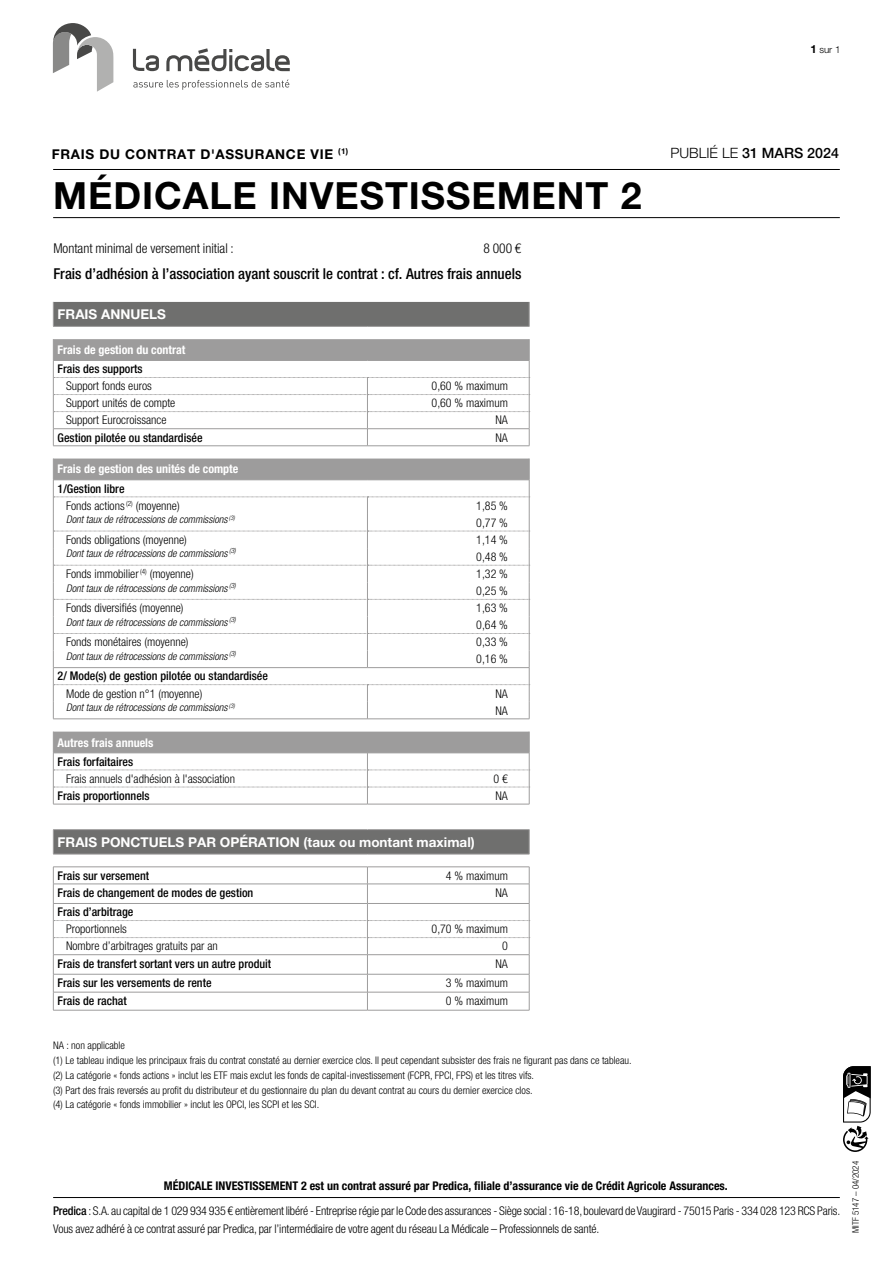
<style>
.page{position:relative;width:893px;height:1263px;background:#fff}
.page>*{position:absolute;margin:0;border:0;box-sizing:border-box;transform-origin:0 0}
.t1{font:700 37.5px "Helvetica Neue LT Std";letter-spacing:.025em;color:#000}
.t2{font:500 condensed 15px "Helvetica Neue LT Std";color:#000}
.t3{font:500 14.25px "Helvetica Neue LT Std";color:#000}
.t4{font:700 13.5px "Helvetica Neue LT Std";color:#fff}
.t5{font:300 condensed 13.5px "Helvetica Neue LT Std";color:#000}
.t6{font:700 13.5px "Helvetica Neue LT Std";letter-spacing:.05em;color:#000}
.t7{font:300 condensed 12px/17.1px "Helvetica Neue LT Std";color:#000}
.t8{font:500 condensed 12px "Helvetica Neue LT Std";color:#000}
.t9{font:700 condensed 12px "Helvetica Neue LT Std";color:#000}
.t10{font:700 condensed 12px "Helvetica Neue LT Std";color:#fff}
.t11{font:300 condensed 10.5px/14.7px "Helvetica Neue LT Std";color:#000}
.t12{font:italic 300 condensed 10.5px "Helvetica Neue LT Std";color:#000}
.t13{font:300 9.75px "Helvetica Neue LT Std";color:#000}
.t14{font:300 condensed 9px "Helvetica Neue LT Std";color:#000}
.t15{font:700 8.1px "Helvetica Neue LT Std";color:#000}
.s1{font-weight:700;font-size:11.25px}
.s2{font-weight:300}
.s3{font-weight:500}
</style>
<div class="page">
<hr style="left:53px;top:1197px;width:787px;height:1px;background:#000">
<svg style="left:843px;top:1066px;width:28px;height:86px"></svg>
<hr style="left:53px;top:217px;width:787px;height:1px;background:#000">
<hr style="left:53px;top:169px;width:787px;height:1px;background:#000">
<svg style="left:166px;top:48px;width:124px;height:23px"></svg>
<svg style="left:133px;top:49px;width:26px;height:22px"></svg>
<svg style="left:133px;top:80px;width:156px;height:10px"></svg>
<svg style="left:53px;top:23px;width:60px;height:69px"></svg>
<svg style="left:54px;top:302px;width:475px;height:552px;fill:#6f6f6e"></svg>
<svg style="left:53px;top:446px;width:476px;height:286px"></svg>
<div style="left:53px;top:804px;width:476px;height:26px;background:#fff"></div>
<svg style="left:53px;top:302px;width:1px;height:24px"></svg>
<svg style="left:529px;top:302px;width:1px;height:24px"></svg>
<svg style="left:53px;top:830px;width:1px;height:24px"></svg>
<svg style="left:529px;top:830px;width:1px;height:24px"></svg>
<hr style="left:53px;top:804px;width:314px;height:1px;background:#9d9c9c">
<hr style="left:367px;top:804px;width:162px;height:1px;background:#9d9c9c">
<hr style="left:53px;top:1010px;width:314px;height:1px;background:#9d9c9c">
<hr style="left:367px;top:1010px;width:162px;height:1px;background:#9d9c9c">
<hr style="left:53px;top:326px;width:314px;height:1px;background:#9d9c9c">
<hr style="left:367px;top:326px;width:162px;height:1px;background:#9d9c9c">
<hr style="left:53px;top:854px;width:314px;height:1px;background:#9d9c9c">
<hr style="left:367px;top:854px;width:162px;height:1px;background:#9d9c9c">
<hr style="left:53px;top:866px;width:314px;height:1px;background:#9d9c9c">
<hr style="left:367px;top:866px;width:162px;height:1px;background:#9d9c9c">
<svg style="left:53px;top:732px;width:477px;height:72px"></svg>
<svg style="left:53px;top:867px;width:477px;height:143px"></svg>
<hr style="left:53px;top:974px;width:314px;height:1px;background:#9d9c9c">
<hr style="left:367px;top:974px;width:162px;height:1px;background:#9d9c9c">
<hr style="left:53px;top:903px;width:314px;height:1px;background:#9d9c9c">
<hr style="left:367px;top:903px;width:162px;height:1px;background:#9d9c9c">
<hr style="left:53px;top:884px;width:314px;height:1px;background:#9d9c9c">
<hr style="left:367px;top:884px;width:162px;height:1px;background:#9d9c9c">
<hr style="left:53px;top:954px;width:314px;height:1px;background:#9d9c9c">
<hr style="left:367px;top:954px;width:162px;height:1px;background:#9d9c9c">
<svg style="left:53px;top:339px;width:477px;height:107px"></svg>
<hr style="left:53px;top:428px;width:314px;height:1px;background:#9d9c9c">
<hr style="left:367px;top:428px;width:162px;height:1px;background:#9d9c9c">
<svg style="left:53px;top:458px;width:477px;height:261px"></svg>
<hr style="left:53px;top:992px;width:314px;height:1px;background:#9d9c9c">
<hr style="left:367px;top:992px;width:162px;height:1px;background:#9d9c9c">
<hr style="left:53px;top:719px;width:314px;height:1px;background:#9d9c9c">
<hr style="left:367px;top:719px;width:162px;height:1px;background:#9d9c9c">
<hr style="left:53px;top:829px;width:314px;height:1px;background:#9d9c9c">
<hr style="left:367px;top:829px;width:162px;height:1px;background:#9d9c9c">
<p class="t13" style="left:810px;top:43px;width:32px"><span class="s1">1</span> sur 1</p>
<p class="t6" style="left:52px;top:145px;width:283px">FRAIS DU CONTRAT D'ASSURANCE VIE</p>
<p class="t3" style="left:671px;top:145px;width:170px"><span class="s2">PUBLIÉ LE</span> 31 MARS 2024</p>
<p class="t15" style="left:338px;top:146px;width:12px">(1)</p>
<h1 class="t1" style="left:53px;top:172px;width:590px">MÉDICALE INVESTISSEMENT 2</h1>
<p class="t5" style="left:53px;top:240px;width:182px">Montant minimal de versement initial :</p>
<p class="t5" style="left:483px;top:240px;width:39px">8 000 €</p>
<p class="t2" style="left:53px;top:265px;width:470px">Frais d’adhésion à l’association ayant souscrit le contrat : cf. Autres frais annuels</p>
<p class="t4" style="left:58px;top:306px;width:110px">FRAIS ANNUELS</p>
<p class="t10" style="left:58px;top:343px;width:129px">Frais de gestion du contrat</p>
<p class="t8" style="left:58px;top:362px;width:87px">Frais des supports</p>
<p class="t7" style="left:66px;top:377px;width:87px">Support fonds euros</p>
<p class="t7" style="left:432px;top:377px;width:78px">0,60 % maximum</p>
<p class="t7" style="left:66px;top:394px;width:111px">Support unités de compte</p>
<p class="t7" style="left:432px;top:394px;width:78px">0,60 % maximum</p>
<p class="t7" style="left:66px;top:412px;width:102px">Support Eurocroissance</p>
<p class="t7" style="left:495px;top:412px;width:14px">NA</p>
<p class="t8" style="left:58px;top:430px;width:146px">Gestion pilotée ou standardisée</p>
<p class="t7" style="left:495px;top:429px;width:14px">NA</p>
<p class="t10" style="left:58px;top:462px;width:182px">Frais de gestion des unités de compte</p>
<p class="t7" style="left:66px;top:480px;width:115px;text-indent:-9px"><span class="s3">1/Gestion libre<br></span>Fonds actions <sup>(2)</sup> (moyenne)</p>
<p class="t12" style="left:66px;top:513px;width:170px">Dont taux de rétrocessions de commissions <sup>(3)</sup></p>
<p class="t7" style="left:476px;top:497px;width:33px">1,85 %<br>0,77 %</p>
<p class="t7" style="left:66px;top:531px;width:122px">Fonds obligations (moyenne)</p>
<p class="t12" style="left:66px;top:547px;width:171px">Dont taux de rétrocessions de commissions <sup>(3)</sup></p>
<p class="t7" style="left:476px;top:531px;width:33px">1,14 %<br>0,48 %</p>
<p class="t7" style="left:66px;top:565px;width:129px">Fonds immobilier <sup>(4)</sup> (moyenne)</p>
<p class="t12" style="left:66px;top:582px;width:171px">Dont taux de rétrocessions de commissions <sup>(3)</sup></p>
<p class="t7" style="left:476px;top:565px;width:33px">1,32 %<br>0,25 %</p>
<p class="t7" style="left:66px;top:599px;width:119px">Fonds diversifiés (moyenne)</p>
<p class="t12" style="left:66px;top:616px;width:171px">Dont taux de rétrocessions de commissions <sup>(3)</sup></p>
<p class="t7" style="left:476px;top:599px;width:33px">1,63 %<br>0,64 %</p>
<p class="t7" style="left:66px;top:633px;width:124px">Fonds monétaires (moyenne)</p>
<p class="t12" style="left:66px;top:650px;width:171px">Dont taux de rétrocessions de commissions <sup>(3)</sup></p>
<p class="t7" style="left:476px;top:633px;width:33px">0,33 %<br>0,16 %</p>
<p class="t8" style="left:58px;top:669px;width:212px">2/ Mode(s) de gestion pilotée ou standardisée</p>
<p class="t7" style="left:66px;top:685px;width:138px">Mode de gestion n°1 (moyenne)</p>
<p class="t12" style="left:66px;top:701px;width:170px">Dont taux de rétrocessions de commissions <sup>(3)</sup></p>
<p class="t7" style="left:495px;top:685px;width:14px">NA<br>NA</p>
<p class="t10" style="left:58px;top:735px;width:97px">Autres frais annuels</p>
<p class="t8" style="left:58px;top:754px;width:77px">Frais forfaitaires</p>
<p class="t7" style="left:66px;top:770px;width:170px">Frais annuels d'adhésion à l'association</p>
<p class="t7" style="left:494px;top:770px;width:16px">0 €</p>
<p class="t8" style="left:58px;top:788px;width:94px">Frais proportionnels</p>
<p class="t7" style="left:495px;top:787px;width:14px">NA</p>
<p class="t4" style="left:58px;top:833px;width:419px">FRAIS PONCTUELS PAR OPÉRATION (taux ou montant maximal)</p>
<p class="t8" style="left:58px;top:868px;width:93px">Frais sur versement</p>
<p class="t7" style="left:446px;top:867px;width:63px">4 % maximum</p>
<p class="t8" style="left:58px;top:885px;width:197px">Frais de changement de modes de gestion</p>
<p class="t7" style="left:495px;top:884px;width:14px">NA</p>
<p class="t8" style="left:58px;top:905px;width:77px">Frais d’arbitrage</p>
<p class="t7" style="left:66px;top:920px;width:62px">Proportionnels</p>
<p class="t7" style="left:432px;top:920px;width:78px">0,70 % maximum</p>
<p class="t7" style="left:66px;top:937px;width:153px">Nombre d’arbitrages gratuits par an</p>
<p class="t7" style="left:502px;top:937px;width:7px">0</p>
<p class="t8" style="left:58px;top:956px;width:215px">Frais de transfert sortant vers un autre produit</p>
<p class="t7" style="left:495px;top:955px;width:14px">NA</p>
<p class="t8" style="left:58px;top:975px;width:156px">Frais sur les versements de rente</p>
<p class="t7" style="left:446px;top:974px;width:63px">3 % maximum</p>
<p class="t8" style="left:58px;top:993px;width:71px">Frais de rachat</p>
<p class="t7" style="left:446px;top:992px;width:63px">0 % maximum</p>
<p class="t11" style="left:53px;top:1038px;width:580px">NA : non applicable<br>(1) Le tableau indique les principaux frais du contrat constaté au dernier exercice clos. Il peut cependant subsister des frais ne figurant pas dans ce tableau. (2) La catégorie « fonds actions » inclut les ETF mais exclut les fonds de capital-investissement (FCPR, FPCI, FPS) et les titres vifs.<br>(3) Part des frais reversés au profit du distributeur et du gestionnaire du plan du devant contrat au cours du dernier exercice clos.<br>(4) La catégorie « fonds immobilier » inclut les OPCI, les SCPI et les SCI.</p>
<p class="t9" style="left:164px;top:1179px;width:565px">MÉDICALE INVESTISSEMENT 2 est un contrat assuré par Predica, filiale d’assurance vie de Crédit Agricole Assurances.</p>
<p class="t7" style="left:53px;top:1202px;width:789px;line-height:17.7px"><span class="s3">Predica</span> : S.A. au capital de 1 029 934 935 € entièrement libéré - Entreprise régie par le Code des assurances - Siège social : 16-18, boulevard de Vaugirard - 75015 Paris - 334 028 123 RCS Paris.<br>Vous avez adhéré à ce contrat assuré par Predica, par l’intermédiaire de votre agent du réseau La Médicale – Professionnels de santé.</p>
<p class="t14" style="left:850px;top:1233px;width:74px;rotate:-90deg">MITF 5147 – 04/2024</p>
</div>
